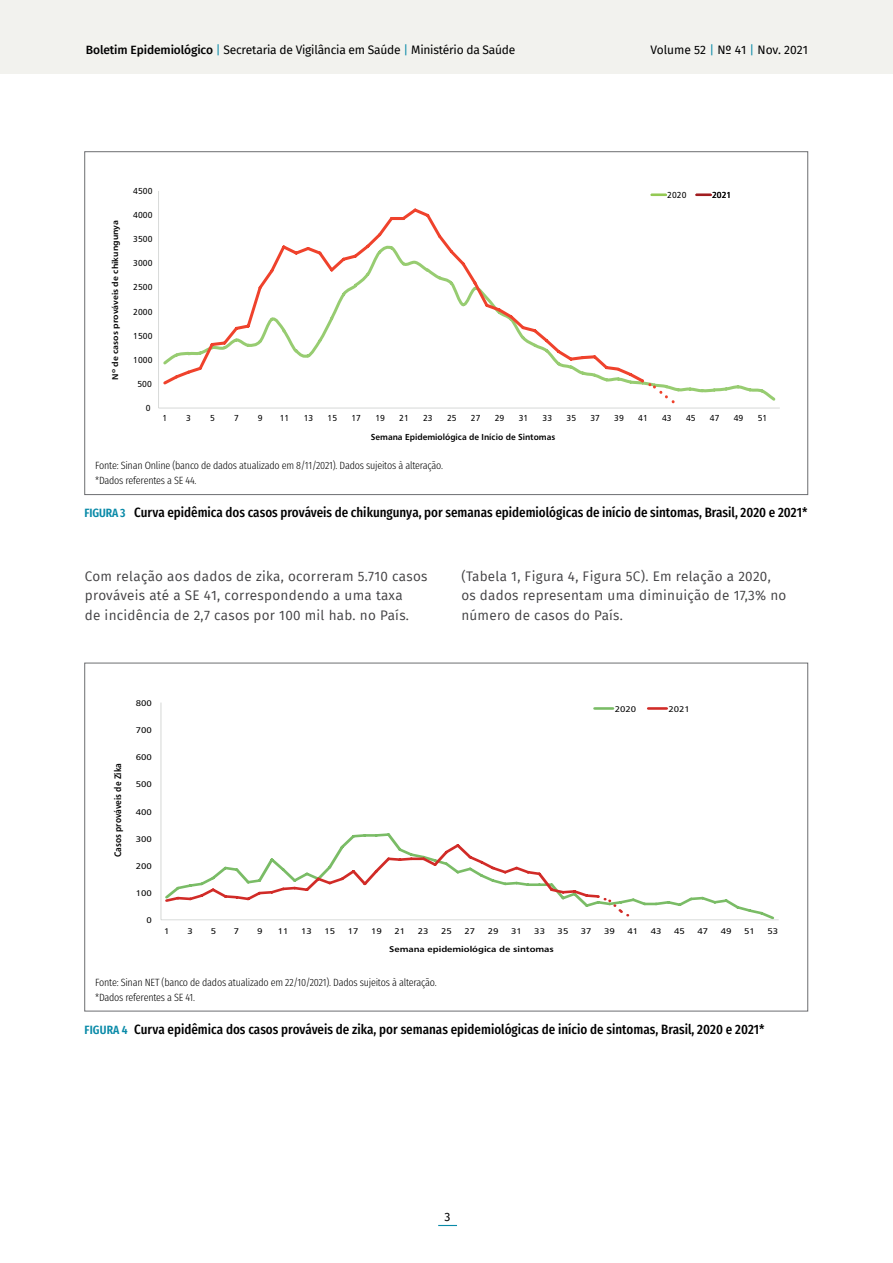
<style>
.page{position:relative;width:893px;height:1263px;background:#fff}
.page>*{position:absolute;margin:0;border:0;box-sizing:border-box;transform-origin:0 0}
.t1{font:13.5px/19.5px "Fira Sans";letter-spacing:.02em;color:#414042}
.t2{font:500 13.5px "Fira Sans Condensed";color:#000}
.t3{font:12px "Fira Sans";letter-spacing:-.02em;color:#000}
.t4{font:12px "Fira Sans";color:#000}
.t5{font:300 10.5px/15px "Fira Sans Condensed";letter-spacing:-.02em;color:#000}
.t6{font:9.45px "Humanist 777 BT Bold B";color:#000;scale:.88 1}
.t7{font:8.7px "Humanist 777 BT Roman B";color:#000;scale:.96 1}
.t8{font:8.7px "Humanist 777 BT Bold B";color:#000;scale:.96 1}
.t9{font:8.4px "Humanist 777 BT Bold B";color:#000;scale:1.04 1}
.t10{font:8.25px "Humanist 777 BT Roman B";color:#000;scale:1.13 1}
.t11{font:8.25px "Humanist 777 BT Bold B";color:#000;scale:1.13 1}
.s1{font-weight:500}
.s2{color:#098aa8}
.s3{font-weight:600;font-size:12px;color:#098aa8}
</style>
<div class="page">
<div style="left:0;top:0;width:893px;height:74px;background:#f2f2ee"></div>
<svg style="left:438px;top:1225px;width:19px;height:1px"></svg>
<hr style="left:158px;top:191px;width:1px;height:217px;background:#d7d9d8">
<hr style="left:159px;top:408px;width:621px;height:1px;background:#d7d9d8">
<svg style="left:615px;top:369px;width:67px;height:40px"></svg>
<svg style="left:163px;top:208px;width:459px;height:179px"></svg>
<svg style="left:652px;top:194px;width:14px;height:2px"></svg>
<svg style="left:696px;top:194px;width:15px;height:2px"></svg>
<hr style="left:161px;top:702px;width:1px;height:218px;background:#d7d9d8">
<hr style="left:161px;top:919px;width:618px;height:1px;background:#d7d9d8">
<svg style="left:162px;top:833px;width:615px;height:88px"></svg>
<svg style="left:163px;top:842px;width:474px;height:79px"></svg>
<hr style="left:595px;top:707px;width:18px;height:3px;background:#7abc66">
<hr style="left:648px;top:707px;width:19px;height:3px;background:#d12b27">
<p class="t3" style="left:86px;top:40px;width:431px"><span class="s1">Boletim Epidemiológico</span> <span class="s2">|</span> Secretaria de Vigilância em Saúde <span class="s2">|</span> Ministério da Saúde</p>
<p class="t7" style="left:133px;top:186px;width:22px">4500</p>
<p class="t9" style="left:110px;top:380px;width:155px;rotate:-90deg">Nº de casos prováveis de chikungunya</p>
<p class="t7" style="left:133px;top:210px;width:22px">4000</p>
<p class="t7" style="left:133px;top:234px;width:22px">3500</p>
<p class="t7" style="left:133px;top:258px;width:22px">3000</p>
<p class="t7" style="left:133px;top:282px;width:22px">2500</p>
<p class="t7" style="left:133px;top:306px;width:22px">2000</p>
<p class="t7" style="left:133px;top:330px;width:22px">1500</p>
<p class="t7" style="left:133px;top:354px;width:22px">1000</p>
<p class="t7" style="left:138px;top:379px;width:17px">500</p>
<p class="t7" style="left:146px;top:403px;width:7px">0</p>
<p class="t4" style="left:650px;top:41px;width:159px">Volume 52 <span class="s2">|</span> Nº 41 <span class="s2">|</span> Nov. 2021</p>
<p class="t7" style="left:667px;top:189px;width:22px">2020</p>
<p class="t7" style="left:712px;top:189px;width:22px">2021</p>
<p class="t7" style="left:162px;top:412px;width:7px">1</p>
<p class="t7" style="left:186px;top:412px;width:7px">3</p>
<p class="t7" style="left:210px;top:412px;width:7px">5</p>
<p class="t7" style="left:234px;top:412px;width:7px">7</p>
<p class="t7" style="left:258px;top:412px;width:7px">9</p>
<p class="t7" style="left:280px;top:412px;width:12px">11</p>
<p class="t7" style="left:304px;top:412px;width:12px">13</p>
<p class="t7" style="left:328px;top:412px;width:12px">15</p>
<p class="t7" style="left:351px;top:412px;width:12px">17</p>
<p class="t7" style="left:375px;top:412px;width:12px">19</p>
<p class="t7" style="left:399px;top:412px;width:12px">21</p>
<p class="t7" style="left:423px;top:412px;width:12px">23</p>
<p class="t7" style="left:447px;top:412px;width:12px">25</p>
<p class="t7" style="left:471px;top:412px;width:12px">27</p>
<p class="t7" style="left:495px;top:412px;width:12px">29</p>
<p class="t7" style="left:519px;top:412px;width:12px">31</p>
<p class="t7" style="left:543px;top:412px;width:12px">33</p>
<p class="t7" style="left:566px;top:412px;width:12px">35</p>
<p class="t7" style="left:590px;top:412px;width:12px">37</p>
<p class="t7" style="left:614px;top:412px;width:12px">39</p>
<p class="t7" style="left:638px;top:412px;width:12px">41</p>
<p class="t7" style="left:662px;top:412px;width:12px">43</p>
<p class="t7" style="left:686px;top:412px;width:12px">45</p>
<p class="t7" style="left:710px;top:412px;width:12px">47</p>
<p class="t7" style="left:734px;top:412px;width:12px">49</p>
<p class="t7" style="left:758px;top:412px;width:12px">51</p>
<p class="t8" style="left:371px;top:431px;width:193px">Semana Epidemiológica de Início de Sintomas</p>
<p class="t5" style="left:95px;top:456px;width:349px">Fonte: Sinan Online (banco de dados atualizado em 8/11/2021). Dados sujeitos à alteração. *Dados referentes a SE 44.</p>
<p class="t2" style="left:85px;top:500px;width:724px"><span class="s3">FIGURA 3</span> Curva epidêmica dos casos prováveis de chikungunya, por semanas epidemiológicas de início de sintomas, Brasil, 2020 e 2021*</p>
<p class="t1" style="left:85px;top:566px;width:344px">Com relação aos dados de zika, ocorreram 5.710 casos prováveis até a SE 41, correspondendo a uma taxa<br>de incidência de 2,7 casos por 100 mil hab. no País.</p>
<p class="t10" style="left:136px;top:698px;width:16px">800</p>
<p class="t10" style="left:136px;top:725px;width:16px">700</p>
<p class="t6" style="left:112px;top:857px;width:108px;rotate:-90deg">Casos prováveis de Zika</p>
<p class="t10" style="left:136px;top:752px;width:16px">600</p>
<p class="t10" style="left:136px;top:779px;width:16px">500</p>
<p class="t10" style="left:136px;top:806px;width:16px">400</p>
<p class="t10" style="left:136px;top:834px;width:16px">300</p>
<p class="t10" style="left:136px;top:861px;width:16px">200</p>
<p class="t10" style="left:136px;top:888px;width:16px">100</p>
<p class="t10" style="left:146px;top:915px;width:6px">0</p>
<p class="t1" style="left:461px;top:566px;width:327px">(Tabela 1, Figura 4, Figura 5C). Em relação a 2020, os dados representam uma diminuição de 17,3% no número de casos do País.</p>
<p class="t10" style="left:615px;top:704px;width:21px">2020</p>
<p class="t10" style="left:668px;top:704px;width:21px">2021</p>
<p class="t10" style="left:164px;top:925px;width:6px">1</p>
<p class="t10" style="left:187px;top:925px;width:6px">3</p>
<p class="t10" style="left:211px;top:925px;width:6px">5</p>
<p class="t10" style="left:234px;top:925px;width:6px">7</p>
<p class="t10" style="left:257px;top:925px;width:6px">9</p>
<p class="t10" style="left:278px;top:925px;width:11px">11</p>
<p class="t10" style="left:301px;top:925px;width:11px">13</p>
<p class="t10" style="left:324px;top:925px;width:11px">15</p>
<p class="t10" style="left:348px;top:925px;width:11px">17</p>
<p class="t10" style="left:371px;top:925px;width:11px">19</p>
<p class="t10" style="left:394px;top:925px;width:11px">21</p>
<p class="t10" style="left:418px;top:925px;width:11px">23</p>
<p class="t10" style="left:441px;top:925px;width:11px">25</p>
<p class="t10" style="left:464px;top:925px;width:11px">27</p>
<p class="t10" style="left:488px;top:925px;width:11px">29</p>
<p class="t10" style="left:511px;top:925px;width:11px">31</p>
<p class="t10" style="left:534px;top:925px;width:11px">33</p>
<p class="t10" style="left:558px;top:925px;width:11px">35</p>
<p class="t10" style="left:581px;top:925px;width:11px">37</p>
<p class="t10" style="left:604px;top:925px;width:11px">39</p>
<p class="t10" style="left:627px;top:925px;width:11px">41</p>
<p class="t10" style="left:651px;top:925px;width:11px">43</p>
<p class="t10" style="left:674px;top:925px;width:11px">45</p>
<p class="t10" style="left:697px;top:925px;width:11px">47</p>
<p class="t10" style="left:721px;top:925px;width:11px">49</p>
<p class="t10" style="left:744px;top:925px;width:11px">51</p>
<p class="t10" style="left:767px;top:925px;width:11px">53</p>
<p class="t11" style="left:389px;top:944px;width:147px">Semana epidemiológica de sintomas</p>
<p class="t5" style="left:95px;top:973px;width:343px">Fonte: Sinan NET (banco de dados atualizado em 22/10/2021). Dados sujeitos à alteração. *Dados referentes a SE 41.</p>
<p class="t2" style="left:85px;top:1017px;width:681px"><span class="s3">FIGURA 4</span> Curva epidêmica dos casos prováveis de zika, por semanas epidemiológicas de início de sintomas, Brasil, 2020 e 2021*</p>
<p class="t3" style="left:445px;top:1207px;width:7px">3</p>
</div>
